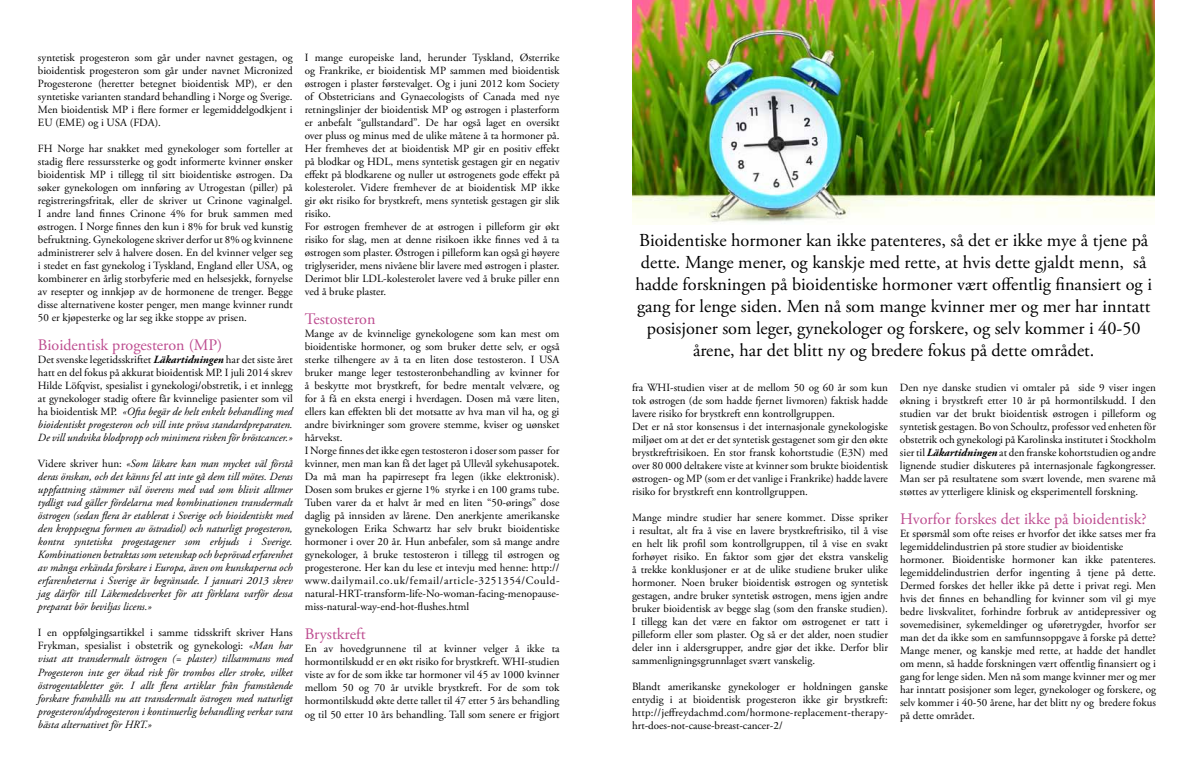
<style>
.page{position:relative;width:1191px;height:766px;background:#fff}
.page>*{position:absolute;margin:0;border:0;box-sizing:border-box;transform-origin:0 0}
.t1{font:18.2px/22px "Adobe Garamond Pro";color:#000;text-align:center}
.t2{font:16px "Adobe Garamond Pro";color:#bd4b8f}
.t3{font:11px/13px "Adobe Garamond Pro";color:#000;text-align:justify}
.t4{font:italic 11px/13px "Adobe Garamond Pro";color:#000;text-align:justify}
.s1{font-weight:700;font-style:italic}
.s2{font-style:italic}
.s3{font-style:normal}
</style>
<div class="page">
<img style="left:632px;top:0;width:523px;height:224px">
<p class="t3" style="left:38px;top:51px;width:256px">syntetisk progesteron som går under navnet gestagen, og bioidentisk progesteron som går under navnet Micronized Progesterone (heretter betegnet bioidentisk MP), er den syntetiske varianten standard behandling i Norge og Sverige.<br>Men bioidentisk MP i flere former er legemiddelgodkjent i EU (EME</p>
<p class="t3" style="left:82px;top:116px;width:81px">) og i USA (FDA).</p>
<p class="t3" style="left:38px;top:142px;width:256px">FH Norge har snakket med gynekologer som forteller at stadig flere ressurssterke og godt informerte kvinner ønsker bioidentisk MP i tillegg til sitt bioidentiske østrogen. Da søker gynekologen om innføring av Utrogestan (piller) på registreringsfritak, eller de skriver ut Crinone vaginalgel.<br>I andre land finnes Crinone 4% for bruk sammen med østrogen. I Norge finnes den kun i 8% for bruk ved kunstig befruktning. Gynekologene skriver derfor ut 8% og kvinnene administrerer selv å halvere dosen. En del kvinner velger seg i stedet en fast gynekolog i Tyskland, England eller USA, og kombinerer en årlig storbyferie med en helsesjekk, fornyelse av resepter og innkjøp av de hormonene de trenger. Begge disse alternativene koster penger, men mange kvinner rundt 50 er kjøpesterke og lar seg ikke stoppe av prisen.</p>
<h2 class="t2" style="left:38px;top:335px;width:186px">Bioidentisk progesteron (MP)</h2>
<p class="t3" style="left:38px;top:353px;width:256px">Det svenske legetidsskriftet <span class="s1">Läkartidningen</span> har det siste året hatt en del fokus på akkurat bioidentisk MP. I juli 2014 skrev Hilde Löfqvist, spesialist i gynekologi/obstretik, i et innlegg at gynekologer stadig oftere får kvinnelige pasienter som vil ha bioidentisk MP. <span class="s2">«Ofta begär de helt enkelt behandling med bioidentiskt progesteron och vill inte pröva standardpreparaten.<br>De vill undvika blodpropp och minimera risken för bröstcancer.»</span></p>
<p class="t4" style="left:38px;top:457px;width:256px"><span class="s3">Videre skriver hun:</span> «Som läkare kan man mycket väl förstå deras önskan, och det känns fel att inte gå dem till mötes. Deras uppfattning stämmer väl överens med vad som blivit alltmer tydligt vad gäller fördelarna med kombinationen transdermalt östrogen (sedan flera år etablerat i Sverige och bioidentiskt med den kroppsegna formen av östradiol) och naturligt progesteron, kontra syntetiska progestagener som erbjuds i Sverige.<br>Kombinationen betraktas som vetenskap och beprövad erfarenhet av många erkända forskare i Europa, även om kunskaperna och erfarenheterna i Sverige är begränsade. I januari 2013 skrev jag därför till Läkemedelsverket för att förklara varför dessa preparat bör beviljas licens.»</p>
<p class="t4" style="left:38px;top:626px;width:256px"><span class="s3">I en oppfølgingsartikkel i samme tidsskrift skriver Hans Frykman, spesialist i obstetrik og gynekologi:</span> «Man har visat att transdermalt östrogen (= plaster) tillsammans med Progesteron inte ger ökad risk för trombos eller stroke, vilket östrogentabletter gör. I allt flera artiklar från framstående forskare framhålls nu att transdermalt östrogen med naturligt progesteron/dydrogesteron i kontinuerlig behandling verkar vara bästa alternativet för HRT.»</p>
<p class="t3" style="left:305px;top:51px;width:256px;text-align:left">I mange europeiske land, herunder Tyskland, Østerrike og Frankrike, er bioidentisk MP sammen med bioidentisk østrogen i plaster førstevalget. Og i juni 2012 kom Society of Obstetricians and Gynaecologists of Canada med nye retningslinjer der bioidentisk MP og østrogen i plasterform er anbefalt “gullstandard”. De har også laget en oversikt over pluss og minus med de ulike måtene å ta hormoner på.<br>Her fremheves det at bioidentisk MP gir en positiv effekt på blodkar og HDL, mens syntetisk gestagen gir en negativ effekt på blodkarene og nuller ut østrogenets gode effekt på kolesterolet. Videre fremhever de at bioidentisk MP ikke gir økt risiko for brystkreft, mens syntetisk gestagen gir slik risiko.<br>For østrogen fremhever de at østrogen i pilleform gir økt risiko for slag, men at denne risikoen ikke finnes ved å ta østrogen som plaster. Østrogen i pilleform kan også gi høyere triglyserider, mens nivåene blir lavere med østrogen i plaster.<br>Derimot blir LDL-kolesterolet lavere ved å bruke piller enn ved å bruke plaster.</p>
<h2 class="t2" style="left:305px;top:309px;width:72px">Testosteron</h2>
<p class="t3" style="left:305px;top:327px;width:256px;text-align:left">Mange av de kvinnelige gynekologene som kan mest om bioidentiske hormoner, og som bruker dette selv, er også sterke tilhengere av å ta en liten dose testosteron. I USA bruker mange leger testosteronbehandling av kvinner for å beskytte mot brystkreft, for bedre mentalt velvære, og for å få en eksta energi i hverdagen. Dosen må være liten, ellers kan effekten bli det motsatte av hva man vil ha, og gi andre bivirkninger som grovere stemme, kviser og uønsket hårvekst.<br>I Norge finnes det ikke egen testosteron i doser som passer for kvinner, men man kan få det laget på Ullevål sykehusapotek.<br>Da må man ha papirresept fra legen (ikke elektronisk).<br>Dosen som brukes er gjerne 1% styrke i en 100 grams tube.<br>Tuben varer da et halvt år med en liten “50-ørings” dose daglig på innsiden av lårene. Den anerkjente amerikanske gynekologen Erika Schwartz har selv brukt bioidentiske hormoner i over 20 år. Hun anbefaler, som så mange andre gynekologer, å bruke testosteron i tillegg til østrogen og progesterone. Her kan du lese et intevju med henne: http:// www.dailymail.co.uk/femail/article-3251354/Could&shy;natural-HRT-transform-life-No-woman-facing-menopause&shy;miss-natural-way-end-hot-flushes.html</p>
<h2 class="t2" style="left:305px;top:624px;width:62px">Brystkreft</h2>
<p class="t3" style="left:305px;top:642px;width:256px">En av hovedgrunnene til at kvinner velger å ikke ta hormontilskudd er en økt risiko for brystkreft. WHI-studien viste av for de som ikke tar hormoner vil 45 av 1000 kvinner mellom 50 og 70 år utvikle brystkreft. For de som tok hormontilskudd økte dette tallet til 47 etter 5 års behandling og til 50 etter 10 års behandling. Tall som senere er frigjort</p>
<p class="t1" style="left:635px;top:230px;width:518px">Bioidentiske hormoner kan ikke patenteres, så det er ikke mye å tjene på dette. Mange mener, og kanskje med rette, at hvis dette gjaldt menn, så hadde forskningen på bioidentiske hormoner vært offentlig finansiert og i gang for lenge siden. Men nå som mange kvinner mer og mer har inntatt posisjoner som leger, gynekologer og forskere, og selv kommer i 40-50 årene, har det blitt ny og bredere fokus på dette området.</p>
<p class="t3" style="left:632px;top:381px;width:257px;text-align:left">fra WHI-studien viser at de mellom 50 og 60 år som kun tok østrogen (de som hadde fjernet livmoren) faktisk hadde lavere risiko for brystkreft enn kontrollgruppen.<br>Det er nå stor konsensus i det internasjonale gynekologiske miljøet om at det er det syntetisk gestagenet som gir den økte brystkreftrisikoen. En stor fransk kohortstudie (E3N) med over 80 000 deltakere viste at kvinner som brukte bioidentisk østrogen- og MP (som er det vanlige i Frankrike) hadde lavere risiko for brystkreft enn kontrollgruppen.</p>
<p class="t3" style="left:632px;top:511px;width:257px">Mange mindre studier har senere kommet. Disse spriker i resultat, alt fra å vise en lavere brystkreftrisiko, til å vise en helt lik profil som kontrollgruppen, til å vise en svakt forhøyet risiko. En faktor som gjør det ekstra vanskelig å trekke konklusjoner er at de ulike studiene bruker ulike hormoner. Noen bruker bioidentisk østrogen og syntetisk gestagen, andre bruker syntetisk østrogen, mens igjen andre bruker bioidentisk av begge slag (som den franske studien).<br>I tillegg kan det være en faktor om østrogenet er tatt i pilleform eller som plaster. Og så er det alder, noen studier deler inn i aldersgrupper, andre gjør det ikke. Derfor blir sammenligningsgrunnlaget svært vanskelig.</p>
<p class="t3" style="left:632px;top:680px;width:257px">Blandt amerikanske gynekologer er holdningen ganske entydig i at bioidentisk progesteron ikke gir brystkreft: http://jeffreydachmd.com/hormone-replacement-therapy&shy;hrt-does-not-cause-breast-cancer-2/</p>
<p class="t3" style="left:900px;top:381px;width:257px">Den nye danske studien vi omtaler på side 9 viser ingen økning i brystkreft etter 10 år på hormontilskudd. I den studien var det brukt bioidentisk østrogen i pilleform og syntetisk gestagen. Bo von Schoultz, professor ved enheten för obstetrik och gynekologi på Karolinska institutet i Stockholm sier til <span class="s1">Läkartidningen</span> at den franske kohortstudien og andre lignende studier diskuteres på internasjonale fagkongresser.<br>Man ser på resultatene som svært lovende, men svarene må støttes av ytterligere klinisk og eksperimentell forskning.</p>
<h2 class="t2" style="left:900px;top:509px;width:248px">Hvorfor forskes det ikke på bioidentisk?</h2>
<p class="t3" style="left:900px;top:527px;width:257px;text-align:left">Et spørsmål som ofte reises er hvorfor det ikke satses mer fra legemiddelindustrien på store studier av bioidentiske hormoner. Bioidentiske hormoner kan ikke patenteres. legemiddelindustrien derfor ingenting å tjene på dette.<br>Dermed forskes det heller ikke på dette i privat regi. Men hvis det finnes en behandling for kvinner som vil gi mye bedre livskvalitet, forhindre forbruk av antidepressiver og sovemedisiner, sykemeldinger og uføretrygder, hvorfor ser man det da ikke som en samfunnsoppgave å forske på dette?<br>Mange mener, og kanskje med rette, at hadde det handlet om menn, så hadde forskningen vært offentlig finansiert og i gang for lenge siden. Men nå som mange kvinner mer og mer har inntatt posisjoner som leger, gynekologer og forskere, og selv kommer i 40-50 årene, har det blitt ny og bredere fokus på dette området.</p>
</div>
